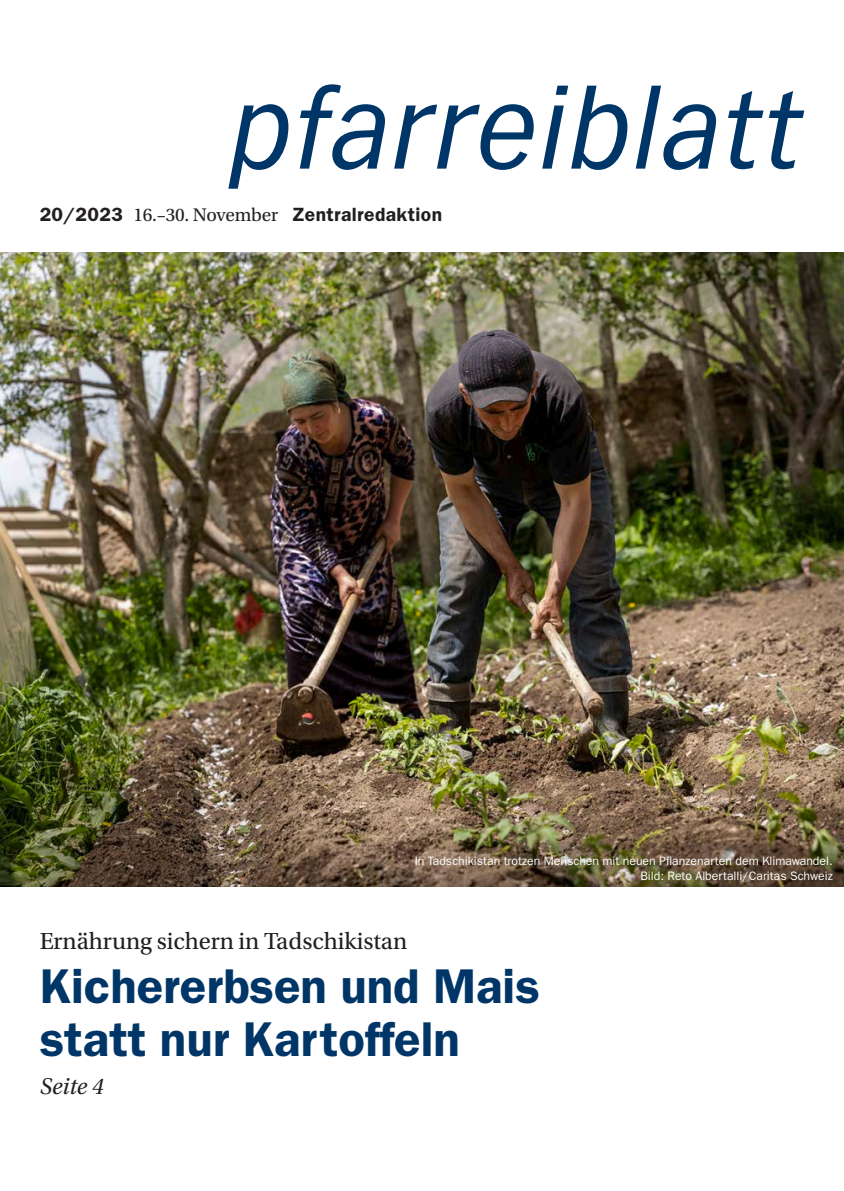
<style>
.page{position:relative;width:844px;height:1191px;background:#fff}
.page>*{position:absolute;margin:0;border:0;box-sizing:border-box;transform-origin:0 0}
.Front_Haupttitel{font:600 49px/52.5px "ITC Franklin Gothic Std";color:#003667}
.Front_Uebertitel{font:24.5px "Utopia Std";color:#231f20}
.Front_Seitenhinweis{font:italic 24.15px "Utopia Std";color:#231f20}
.t1{font:600 19.25px "ITC Franklin Gothic Std";letter-spacing:.02em;color:#231f20}
.t2{font:12.25px/14.9px "ITC Franklin Gothic Std";color:#fff;text-align:right}
.s1{font-family:"Utopia Std";font-weight:400}
</style>
<div class="page">
<img style="left:0;top:252px;width:843px;height:634px">
<svg style="left:228px;top:104px;width:60px;height:85px"></svg>
<svg style="left:299px;top:84px;width:86px;height:86px"></svg>
<svg style="left:394px;top:104px;width:139px;height:66px"></svg>
<svg style="left:542px;top:86px;width:85px;height:84px"></svg>
<svg style="left:635px;top:86px;width:80px;height:84px"></svg>
<svg style="left:728px;top:91px;width:76px;height:78px"></svg>
<p class="t1" style="left:40px;top:203px;width:404px">20/2023 <span class="s1">16.–30. November</span> Zentralredaktion</p>
<p class="t2" style="left:414px;top:853px;width:419px">In Tadschikistan trotzen Menschen mit neuen Pflanzenarten dem Klimawandel.<br>Bild: Reto Albertalli/Caritas Schweiz</p>
<p class="Front_Uebertitel" style="left:40px;top:928px;width:369px">Ernährung sichern in Tadschikistan</p>
<p class="Front_Haupttitel" style="left:40px;top:960px;width:501px">Kichererbsen und Mais statt nur Kartoffeln</p>
<p class="Front_Seitenhinweis" style="left:40px;top:1072px;width:66px">Seite 4</p>
</div>
